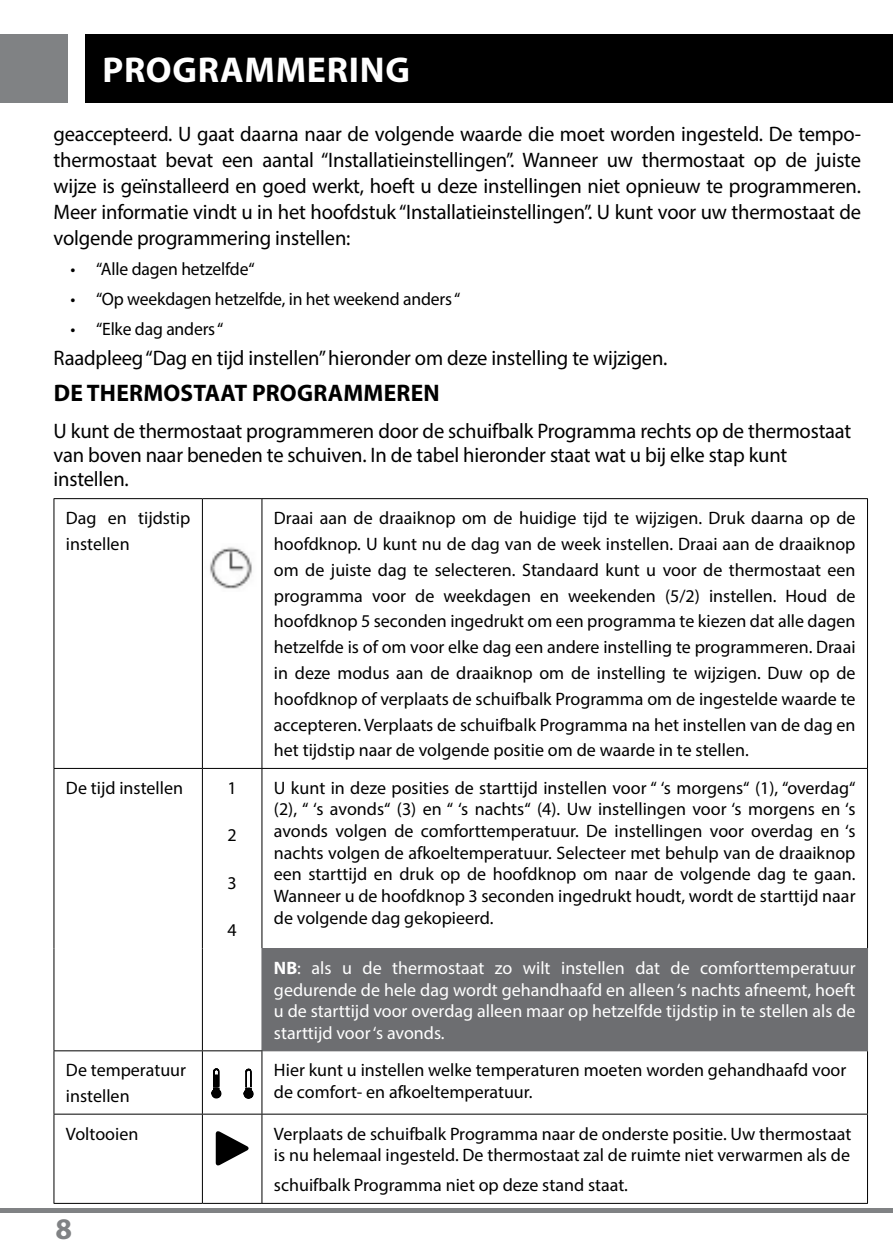
<style>
.page{position:relative;width:893px;height:1259px;background:#fff}
.page>*{position:absolute;margin:0;border:0;box-sizing:border-box;transform-origin:0 0}
.t1{font:700 36px "Myriad Pro";letter-spacing:.02em;color:#fff}
.t2{font:700 30px "Myriad Pro";color:#808284}
.t3{font:700 24px "Myriad Pro";letter-spacing:.01em;color:#000}
.t4{font:21px/25.8px "Myriad Pro";letter-spacing:-.01em;color:#000;text-align:justify}
.t5{font:18px/25.8px "Myriad Pro";color:#000}
.t6{font:18px/21.6px "Myriad Pro";color:#fff;text-align:justify}
.s1{font-weight:700}
</style>
<div class="page">
<hr style="left:0;top:1208px;width:893px;height:4px;background:#808284">
<div style="left:0;top:34px;width:68px;height:68px;background:#808284"></div>
<div style="left:85px;top:34px;width:808px;height:68px;background:#000"></div>
<div style="left:262px;top:948px;width:605px;height:102px;background:#6d6e71"></div>
<hr style="left:262px;top:948px;width:606px;height:1px;background:#6d6e71">
<hr style="left:261px;top:949px;width:1px;height:101px;background:#6d6e71">
<hr style="left:867px;top:949px;width:1px;height:101px;background:#6d6e71">
<hr style="left:262px;top:1050px;width:606px;height:1px;background:#6d6e71">
<hr style="left:54px;top:498px;width:148px;height:1px;background:#000">
<hr style="left:53px;top:499px;width:1px;height:269px;background:#000">
<hr style="left:202px;top:498px;width:60px;height:1px;background:#000">
<hr style="left:202px;top:499px;width:1px;height:269px;background:#000">
<hr style="left:262px;top:498px;width:606px;height:1px;background:#000">
<hr style="left:261px;top:499px;width:1px;height:269px;background:#000">
<hr style="left:867px;top:499px;width:1px;height:269px;background:#000">
<hr style="left:54px;top:768px;width:148px;height:1px;background:#000">
<hr style="left:53px;top:769px;width:1px;height:179px;background:#000">
<hr style="left:202px;top:768px;width:60px;height:1px;background:#000">
<hr style="left:202px;top:769px;width:1px;height:179px;background:#000">
<hr style="left:262px;top:768px;width:606px;height:1px;background:#000">
<hr style="left:261px;top:769px;width:1px;height:179px;background:#000">
<hr style="left:867px;top:769px;width:1px;height:179px;background:#000">
<hr style="left:53px;top:948px;width:1px;height:102px;background:#000">
<hr style="left:202px;top:948px;width:1px;height:102px;background:#000">
<hr style="left:54px;top:1050px;width:148px;height:1px;background:#000">
<hr style="left:53px;top:1051px;width:1px;height:62px;background:#000">
<hr style="left:202px;top:1050px;width:60px;height:1px;background:#000">
<hr style="left:202px;top:1051px;width:1px;height:62px;background:#000">
<hr style="left:261px;top:1051px;width:1px;height:62px;background:#000">
<hr style="left:867px;top:1051px;width:1px;height:62px;background:#000">
<hr style="left:54px;top:1113px;width:148px;height:1px;background:#000">
<hr style="left:53px;top:1114px;width:1px;height:89px;background:#000">
<hr style="left:202px;top:1113px;width:60px;height:1px;background:#000">
<hr style="left:202px;top:1114px;width:1px;height:89px;background:#000">
<hr style="left:262px;top:1113px;width:606px;height:1px;background:#000">
<hr style="left:261px;top:1114px;width:1px;height:89px;background:#000">
<hr style="left:867px;top:1114px;width:1px;height:89px;background:#000">
<hr style="left:54px;top:1202px;width:148px;height:2px;background:#000">
<hr style="left:202px;top:1202px;width:60px;height:2px;background:#000">
<hr style="left:262px;top:1202px;width:606px;height:2px;background:#000">
<svg style="left:216px;top:1131px;width:33px;height:35px"></svg>
<img style="left:210px;top:547px;width:42px;height:42px">
<svg style="left:211px;top:1068px;width:11px;height:30px"></svg>
<svg style="left:244px;top:1068px;width:10px;height:30px"></svg>
<h1 class="t1" style="left:102px;top:56px;width:309px">PROGRAMMERING</h1>
<p class="t4" style="left:54px;top:123px;width:809px">geaccepteerd. U gaat daarna naar de volgende waarde die moet worden ingesteld. De tempo&shy;thermostaat bevat een aantal “Installatieinstellingen”. Wanneer uw thermostaat op de juiste wijze is geïnstalleerd en goed werkt, hoeft u deze instellingen niet opnieuw te programmeren.<br>Meer informatie vindt u in het hoofdstuk “Installatieinstellingen”. U kunt voor uw thermostaat de volgende programmering instellen:</p>
<p class="t5" style="left:71px;top:257px;width:186px">• “Alle dagen hetzelfde“</p>
<p class="t5" style="left:71px;top:287px;width:391px">• “Op weekdagen hetzelfde, in het weekend anders “</p>
<p class="t5" style="left:71px;top:317px;width:154px">• “Elke dag anders “</p>
<p class="t4" style="left:54px;top:346px;width:615px">Raadpleeg “Dag en tijd instellen” hieronder om deze instelling te wijzigen.</p>
<h3 class="t3" style="left:54px;top:384px;width:387px">DE THERMOSTAAT PROGRAMMEREN</h3>
<p class="t4" style="left:54px;top:421px;width:799px;line-height:24px;text-align:left">U kunt de thermostaat programmeren door de schuifbalk Programma rechts op de thermostaat van boven naar beneden te schuiven. In de tabel hieronder staat wat u bij elke stap kunt instellen.</p>
<p class="t5" style="left:66px;top:507px;width:126px">Dag en tijdstip instellen</p>
<p class="t5" style="left:274px;top:507px;width:583px;text-align:justify">Draai aan de draaiknop om de huidige tijd te wijzigen. Druk daarna op de hoofdknop. U kunt nu de dag van de week instellen. Draai aan de draaiknop om de juiste dag te selecteren. Standaard kunt u voor de thermostaat een programma voor de weekdagen en weekenden (5/2) instellen. Houd de hoofdknop 5 seconden ingedrukt om een programma te kiezen dat alle dagen hetzelfde is of om voor elke dag een andere instelling te programmeren. Draai in deze modus aan de draaiknop om de instelling te wijzigen. Duw op de hoofdknop of verplaats de schuifbalk Programma om de ingestelde waarde te accepteren. Verplaats de schuifbalk Programma na het instellen van de dag en het tijdstip naar de volgende positie om de waarde in te stellen.</p>
<p class="t5" style="left:66px;top:776px;width:119px">De tijd instellen</p>
<p class="t5" style="left:228px;top:776px;width:11px">1</p>
<p class="t5" style="left:228px;top:824px;width:11px">2</p>
<p class="t5" style="left:228px;top:871px;width:11px">3</p>
<p class="t5" style="left:228px;top:919px;width:11px">4</p>
<p class="t5" style="left:274px;top:778px;width:583px;line-height:21.6px;text-align:justify">U kunt in deze posities de starttijd instellen voor “ ‘s morgens“ (1), “overdag“ (2), “ ‘s avonds“ (3) en “ ‘s nachts“ (4). Uw instellingen voor ‘s morgens en ‘s avonds volgen de comforttemperatuur. De instellingen voor overdag en ‘s nachts volgen de afkoeltemperatuur. Selecteer met behulp van de draaiknop een starttijd en druk op de hoofdknop om naar de volgende dag te gaan.<br>Wanneer u de hoofdknop 3 seconden ingedrukt houdt, wordt de starttijd naar de volgende dag gekopieerd.</p>
<p class="t6" style="left:274px;top:958px;width:583px"><span class="s1">NB</span>: als u de thermostaat zo wilt instellen dat de comforttemperatuur gedurende de hele dag wordt gehandhaafd en alleen ‘s nachts afneemt, hoeft u de starttijd voor overdag alleen maar op hetzelfde tijdstip in te stellen als de starttijd voor ‘s avonds.</p>
<p class="t5" style="left:66px;top:1059px;width:122px">De temperatuur instellen</p>
<p class="t5" style="left:274px;top:1061px;width:574px;line-height:21.6px">Hier kunt u instellen welke temperaturen moeten worden gehandhaafd voor de comfort- en afkoeltemperatuur.</p>
<p class="t5" style="left:66px;top:1122px;width:74px">Voltooien</p>
<p class="t5" style="left:274px;top:1124px;width:579px;line-height:21.6px">Verplaats de schuifbalk Programma naar de onderste positie. Uw thermostaat is nu helemaal ingesteld. De thermostaat zal de ruimte niet verwarmen als de</p>
<p class="t5" style="left:274px;top:1174px;width:356px">schuifbalk Programma niet op deze stand staat.</p>
<h2 class="t2" style="left:56px;top:1217px;width:18px">8</h2>
</div>
